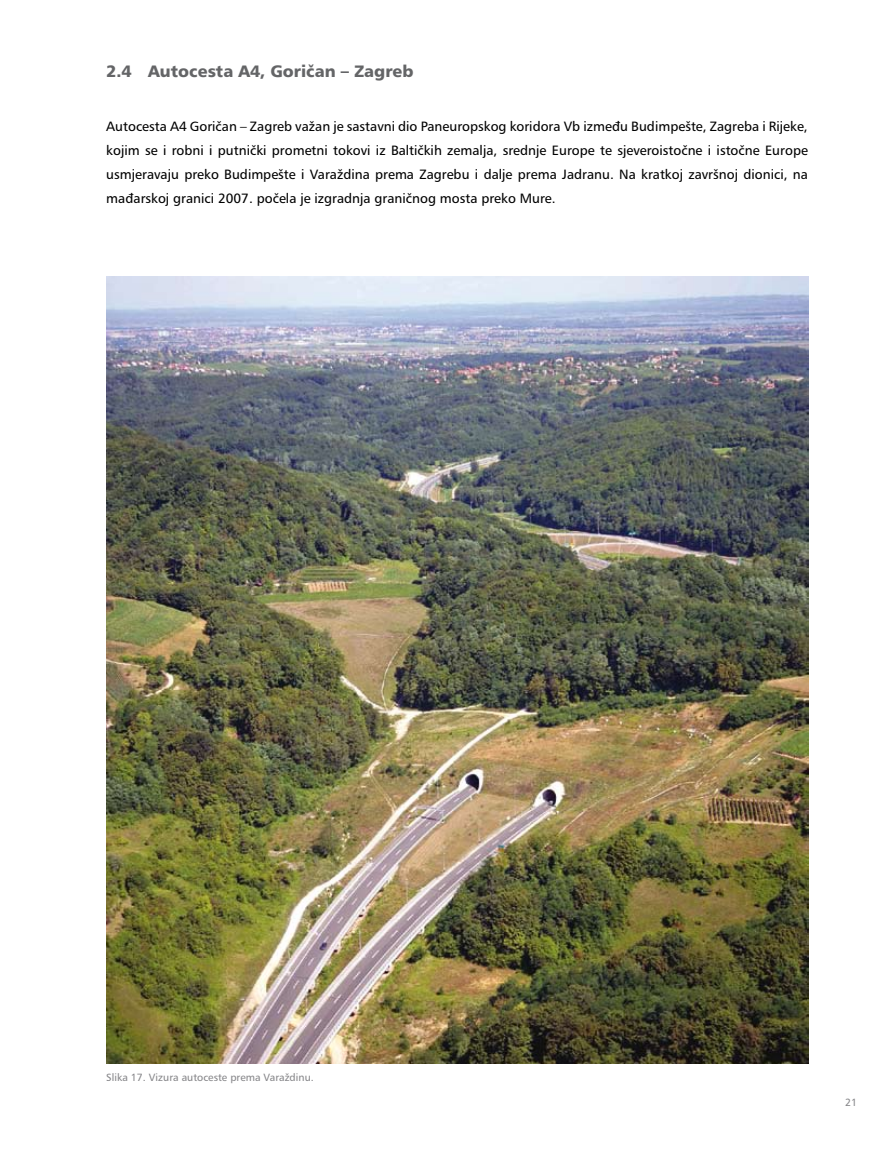
<style>
.page{position:relative;width:893px;height:1149px;background:#fff}
.page>*{position:absolute;margin:0;border:0;box-sizing:border-box;transform-origin:0 0}
.t1{font:900 16.5px "A Frutiger";color:#646567}
.t2{font:13.5px/24px "A Frutiger";color:#000;text-align:justify}
.t3{font:10.5px "A Frutiger";color:#868689}
</style>
<div class="page">
<img style="left:106px;top:276px;width:702px;height:787px">
<p class="t1" style="left:106px;top:61px;width:309px">2.4 Autocesta A4, Gori~an – Zagreb</p>
<p class="t2" style="left:106px;top:114px;width:703px">Autocesta A4 Gori~an – Zagreb va`an je sastavni dio Paneuropskog koridora Vb izme|u Budimpe{te, Zagreba i Rijeke, kojim se i robni i putni~ki prometni tokovi iz Balti~kih zemalja, srednje Europe te sjeveroisto~ne i isto~ne Europe usmjeravaju preko Budimpe{te i Vara`dina prema Zagrebu i dalje prema Jadranu. Na kratkoj zavr{noj dionici, na ma|arskoj granici 2007. po~ela je izgradnja grani~nog mosta preko Mure.</p>
<p class="t3" style="left:106px;top:1070px;width:209px">Slika 17. Vizura autoceste prema Vara`dinu.</p>
<p class="t3" style="left:845px;top:1095px;width:14px">21</p>
</div>
